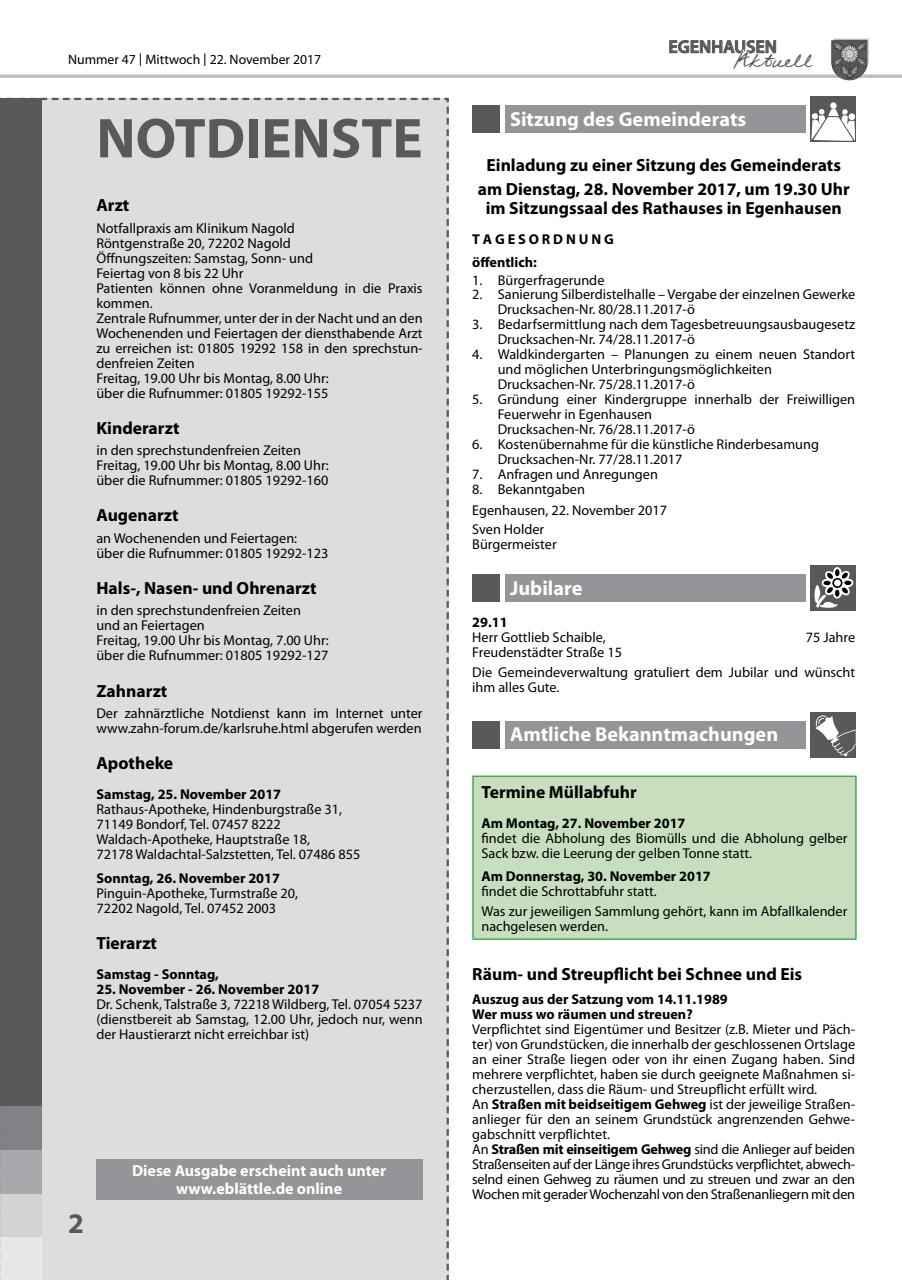
<style>
.page{position:relative;width:902px;height:1280px;background:#fff}
.page>*{position:absolute;margin:0;border:0;box-sizing:border-box;transform-origin:0 0}
.t1{font:700 56.7px "Myriad Pro";color:#58595b}
.t2{font:700 28.5px "Myriad Pro";color:#58595b}
.t3{font:22.95px "Federico Handwriting";color:#58595b}
.t4{font:700 20.25px "Myriad";color:#fff}
.t5{font:600 18px "Myriad Pro";color:#58595b}
.t6{font:700 17.55px/23.4px "Myriad Pro";color:#000;text-align:center}
.t7{font:700 16.05px/17.5px "Myriad Pro";color:#fff;text-align:center}
.t8{font:14.25px/15px "Myriad Pro";color:#000}
.t9{font:700 14.25px/23.5px "Myriad Pro";color:#000}
.t10{font:13.65px "Myriad Pro";color:#000}
.s1{font-family:"Lucida Sans"}
.s2{font-weight:700}
</style>
<div class="page">
<svg style="left:0;top:97px;width:449px;height:1183px;background:#d0d1d2"></svg>
<hr style="left:0;top:75px;width:901px;height:3px;background:#bcbec0">
<svg style="left:669px;top:40px;width:108px;height:14px"></svg>
<svg style="left:833px;top:39px;width:35px;height:36px"></svg>
<img style="left:831px;top:40px;width:36px;height:40px">
<div style="left:810px;top:97px;width:46px;height:45px;background:#58585b"></div>
<div style="left:504px;top:105px;width:301px;height:28px;background:#939598"></div>
<div style="left:472px;top:106px;width:28px;height:27px;background:#58585b"></div>
<svg style="left:811px;top:102px;width:44px;height:39px"></svg>
<div style="left:810px;top:565px;width:46px;height:46px;background:#58595b"></div>
<div style="left:504px;top:574px;width:301px;height:28px;background:#939598"></div>
<div style="left:472px;top:574px;width:28px;height:28px;background:#58595b"></div>
<svg style="left:814px;top:567px;width:39px;height:41px"></svg>
<div style="left:810px;top:712px;width:46px;height:45px;background:#58595b"></div>
<svg style="left:815px;top:715px;width:40px;height:41px"></svg>
<div style="left:504px;top:721px;width:301px;height:27px;background:#939598"></div>
<div style="left:472px;top:721px;width:28px;height:27px;background:#58595b"></div>
<div style="left:473px;top:776px;width:382px;height:163px;background:#c7dfbf"></div>
<hr style="left:472px;top:775px;width:384px;height:2px;background:#41ad49">
<hr style="left:472px;top:777px;width:1px;height:161px;background:#41ad49">
<hr style="left:855px;top:777px;width:1px;height:161px;background:#41ad49">
<hr style="left:472px;top:938px;width:384px;height:2px;background:#41ad49">
<div style="left:96px;top:1159px;width:326px;height:40px;background:#939598"></div>
<p class="t10" style="left:68px;top:51px;width:254px">Nummer 47 <span class="s1">|</span> Mittwoch <span class="s1">|</span> 22. November 2017</p>
<h1 class="t1" style="left:96px;top:101px;width:327px">NOTDIENSTE</h1>
<p class="t6" style="left:96px;top:193px;width:34px">Arzt</p>
<p class="t8" style="left:96px;top:220px;width:328px">Notfallpraxis am Klinikum Nagold<br>Röntgenstraße 20, 72202 Nagold<br>Öffnungszeiten: Samstag, Sonn- und<br>Feiertag von 8 bis 22 Uhr<br>Patienten können ohne Voranmeldung in die Praxis kommen.<br>Zentrale Rufnummer, unter der in der Nacht und an den Wochenenden und Feiertagen der diensthabende Arzt zu erreichen ist: 01805 19292 158 in den sprechstun&shy;denfreien Zeiten<br>Freitag, 19.00 Uhr bis Montag, 8.00 Uhr:<br>über die Rufnummer: 01805 19292-155</p>
<p class="t6" style="left:96px;top:416px;width:84px">Kinderarzt</p>
<p class="t8" style="left:96px;top:443px;width:234px">in den sprechstundenfreien Zeiten<br>Freitag, 19.00 Uhr bis Montag, 8.00 Uhr: über die Rufnummer: 01805 19292-160</p>
<p class="t6" style="left:96px;top:503px;width:84px">Augenarzt</p>
<p class="t8" style="left:96px;top:530px;width:233px">an Wochenenden und Feiertagen: über die Rufnummer: 01805 19292-123</p>
<p class="t6" style="left:96px;top:576px;width:222px">Hals-, Nasen- und Ohrenarzt</p>
<p class="t8" style="left:96px;top:603px;width:234px">in den sprechstundenfreien Zeiten<br>und an Feiertagen<br>Freitag, 19.00 Uhr bis Montag, 7.00 Uhr: über die Rufnummer: 01805 19292-127</p>
<p class="t6" style="left:96px;top:678px;width:72px">Zahnarzt</p>
<p class="t8" style="left:96px;top:705px;width:327px">Der zahnärztliche Notdienst kann im Internet unter www.zahn-forum.de/karlsruhe.html abgerufen werden</p>
<p class="t6" style="left:96px;top:751px;width:78px">Apotheke</p>
<p class="t9" style="left:96px;top:782px;width:186px">Samstag, 25. November 2017</p>
<p class="t8" style="left:96px;top:801px;width:265px">Rathaus-Apotheke, Hindenburgstraße 31, 71149 Bondorf, Tel. 07457 8222<br>Waldach-Apotheke, Hauptstraße 18,<br>72178 Waldachtal-Salzstetten, Tel. 07486 855</p>
<p class="t9" style="left:96px;top:865px;width:185px">Sonntag, 26. November 2017</p>
<p class="t8" style="left:96px;top:885px;width:203px">Pinguin-Apotheke, Turmstraße 20,<br>72202 Nagold, Tel. 07452 2003</p>
<p class="t6" style="left:96px;top:930px;width:62px">Tierarzt</p>
<p class="t9" style="left:96px;top:962px;width:124px">Samstag - Sonntag,</p>
<p class="t9" style="left:96px;top:977px;width:224px">25. November - 26. November 2017</p>
<p class="t8" style="left:96px;top:996px;width:327px;text-align:justify">Dr. Schenk, Talstraße 3, 72218 Wildberg, Tel. 07054 5237 (dienstbereit ab Samstag, 12.00 Uhr, jedoch nur, wenn der Haustierarzt nicht erreichbar ist)</p>
<h2 class="t2" style="left:68px;top:1205px;width:17px">2</h2>
<p class="t7" style="left:132px;top:1161px;width:255px">Diese Ausgabe erscheint auch unter www.eblättle.de online</p>
<p class="t5" style="left:668px;top:35px;width:110px">EGENHAUSEN</p>
<h3 class="t3" style="left:733px;top:46px;width:80px">Aktuell</h3>
<h3 class="t4" style="left:510px;top:109px;width:238px">Sitzung des Gemeinderats</h3>
<p class="t6" style="left:477px;top:153px;width:373px">Einladung zu einer Sitzung des Gemeinderats am Dienstag, 28. November 2017, um 19.30 Uhr</p>
<p class="t6" style="left:485px;top:196px;width:357px">im Sitzungssaal des Rathauses in Egenhausen</p>
<p class="t9" style="left:472px;top:227px;width:143px">T A G E S O R D N U N G öffentlich:</p>
<p class="t8" style="left:472px;top:272px;width:134px">1. Bürgerfragerunde</p>
<p class="t8" style="left:497px;top:287px;width:359px;text-indent:-26px">2. Sanierung Silberdistelhalle – Vergabe der einzelnen Gewerke<br>Drucksachen-Nr. 80/28.11.2017-ö</p>
<p class="t8" style="left:497px;top:317px;width:359px;text-indent:-26px">3. Bedarfsermittlung nach dem Tagesbetreuungsausbaugesetz<br>Drucksachen-Nr. 74/28.11.2017-ö</p>
<p class="t8" style="left:497px;top:347px;width:359px;text-indent:-26px">4. Waldkindergarten – Planungen zu einem neuen Standort und möglichen Unterbringungsmöglichkeiten<br>Drucksachen-Nr. 75/28.11.2017-ö</p>
<p class="t8" style="left:497px;top:392px;width:359px;text-indent:-26px">5. Gründung einer Kindergruppe innerhalb der Freiwilligen<br>Feuerwehr in Egenhausen<br>Drucksachen-Nr. 76/28.11.2017-ö</p>
<p class="t8" style="left:497px;top:436px;width:322px;text-indent:-26px">6. Kostenübernahme für die künstliche Rinderbesamung<br>Drucksachen-Nr. 77/28.11.2017</p>
<p class="t8" style="left:472px;top:466px;width:187px">7. Anfragen und Anregungen</p>
<p class="t8" style="left:472px;top:478px;width:196px;line-height:21.5px">8. Bekanntgaben<br>Egenhausen, 22. November 2017</p>
<p class="t8" style="left:472px;top:522px;width:86px">Sven Holder<br>Bürgermeister</p>
<h3 class="t4" style="left:510px;top:577px;width:74px">Jubilare</h3>
<p class="t9" style="left:472px;top:610px;width:37px">29.11</p>
<p class="t8" style="left:472px;top:630px;width:135px">Herr Gottlieb Schaible,</p>
<p class="t8" style="left:805px;top:630px;width:51px">75 Jahre</p>
<p class="t8" style="left:472px;top:643px;width:384px;line-height:19.4px">Freudenstädter Straße 15<br>Die Gemeindeverwaltung gratuliert dem Jubilar und wünscht</p>
<p class="t8" style="left:472px;top:679px;width:89px">ihm alles Gute.</p>
<h3 class="t4" style="left:510px;top:724px;width:269px">Amtliche Bekanntmachungen</h3>
<p class="t6" style="left:481px;top:780px;width:157px">Termine Müllabfuhr</p>
<p class="t9" style="left:481px;top:811px;width:205px">Am Montag, 27. November 2017</p>
<p class="t8" style="left:481px;top:830px;width:367px">findet die Abholung des Biomülls und die Abholung gelber<br>Sack bzw. die Leerung der gelben Tonne statt.</p>
<p class="t9" style="left:481px;top:864px;width:231px">Am Donnerstag, 30. November 2017</p>
<p class="t8" style="left:481px;top:882px;width:367px;line-height:19.2px">findet die Schrottabfuhr statt.<br>Was zur jeweiligen Sammlung gehört, kann im Abfallkalender</p>
<p class="t8" style="left:481px;top:918px;width:128px">nachgelesen werden.</p>
<p class="t6" style="left:472px;top:962px;width:331px">Räum- und Streupflicht bei Schnee und Eis</p>
<p class="t9" style="left:472px;top:991px;width:257px;line-height:15px">Auszug aus der Satzung vom 14.11.1989<br>Wer muss wo räumen und streuen?</p>
<p class="t8" style="left:472px;top:1021px;width:384px">Verpflichtet sind Eigentümer und Besitzer (z.B. Mieter und Päch&shy;ter) von Grundstücken, die innerhalb der geschlossenen Ortslage an einer Straße liegen oder von ihr einen Zugang haben. Sind mehrere verpflichtet, haben sie durch geeignete Maßnahmen si&shy;cherzustellen, dass die Räum- und Streupflicht erfüllt wird.<br>An <span class="s2">Straßen mit beidseitigem Gehweg</span> ist der jeweilige Straßen&shy;anlieger für den an seinem Grundstück angrenzenden Gehwe&shy;gabschnitt verpflichtet.<br>An <span class="s2">Straßen mit einseitigem Gehweg</span> sind die Anlieger auf beiden Straßenseiten auf der Länge ihres Grundstücks verpflichtet, abwech&shy;selnd einen Gehweg zu räumen und zu streuen und zwar an den Wochen mit gerader Wochenzahl von den Straßenanliegern mit den</p>
</div>
